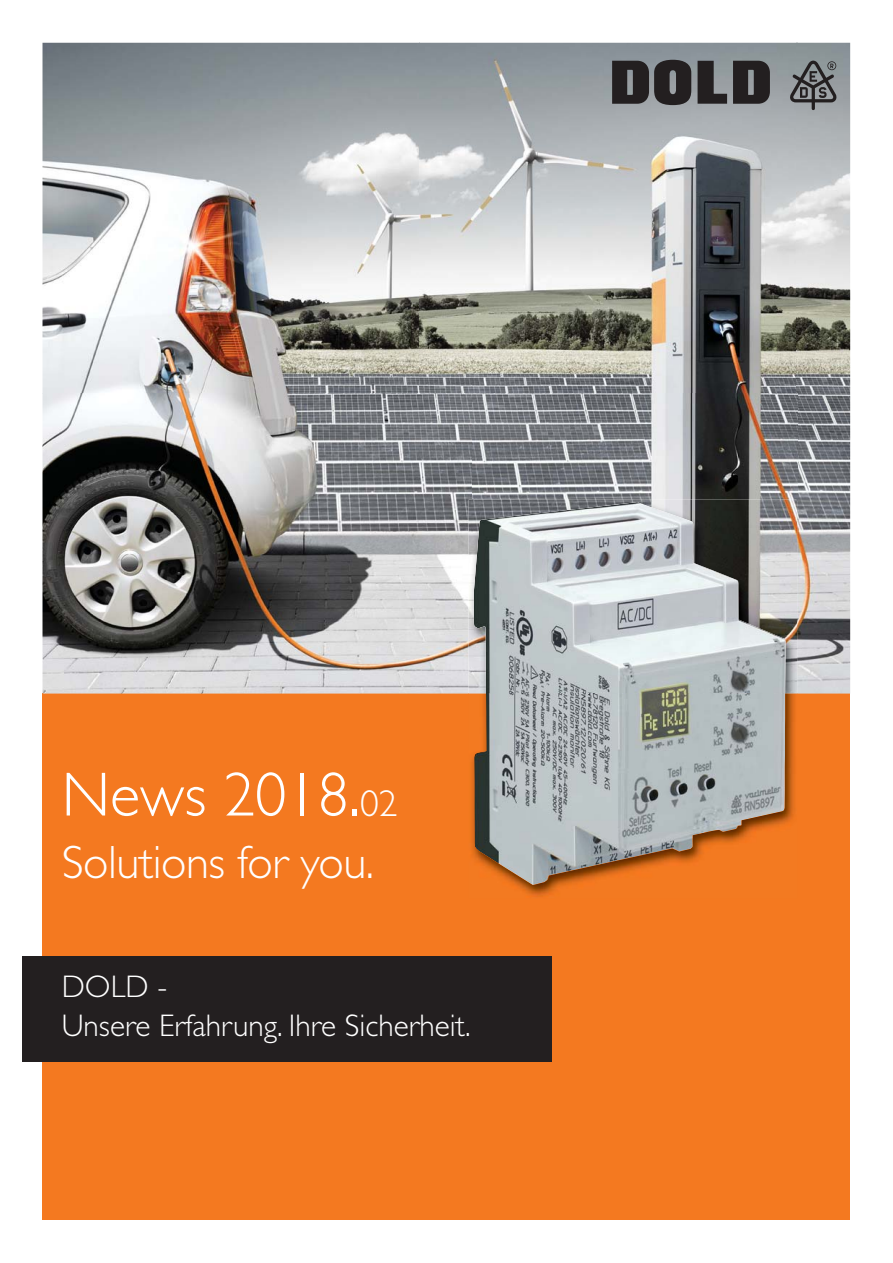
<style>
.page{position:relative;width:893px;height:1263px;background:#fff}
.page>*{position:absolute;margin:0;border:0;box-sizing:border-box;transform-origin:0 0}
.t1{font:300 62.55px "Gill Sans Std";color:#fff}
.t2{font:300 46.95px "Gill Sans Std";letter-spacing:-.01em;color:#fff}
.t3{font:300 31.35px/39.2px "Gill Sans Std";color:#fff}
.s1{font-size:37.5px}
</style>
<div class="page">
<div style="left:43px;top:694px;width:807px;height:526px;background:#f47920"></div>
<div style="left:23px;top:956px;width:529px;height:105px;background:#231f20"></div>
<img style="left:43px;top:43px;width:753px;height:350px">
<img style="left:796px;top:43px;width:54px;height:651px">
<img style="left:43px;top:393px;width:430px;height:301px">
<img style="left:473px;top:393px;width:324px;height:107px">
<svg style="left:697px;top:61px;width:30px;height:43px"></svg>
<svg style="left:733px;top:61px;width:37px;height:43px;background:#322f31"></svg>
<svg style="left:612px;top:60px;width:79px;height:45px;background:#3d3b3d"></svg>
<svg style="left:789px;top:61px;width:47px;height:49px;background:#6f7174"></svg>
<img style="left:468px;top:500px;width:329px;height:397px">
<img style="left:468px;top:694px;width:329px;height:1px">
<img style="left:474px;top:502px;width:311px;height:383px">
<img style="left:486px;top:694px;width:299px;height:1px">
<h1 class="t1" style="left:62px;top:771px;width:337px">News 2018.<span class="s1">02</span></h1>
<h2 class="t2" style="left:62px;top:845px;width:314px">Solutions for you.</h2>
<p class="t3" style="left:62px;top:970px;width:410px">DOLD -<br>Unsere Erfahrung. Ihre Sicherheit.</p>
</div>
